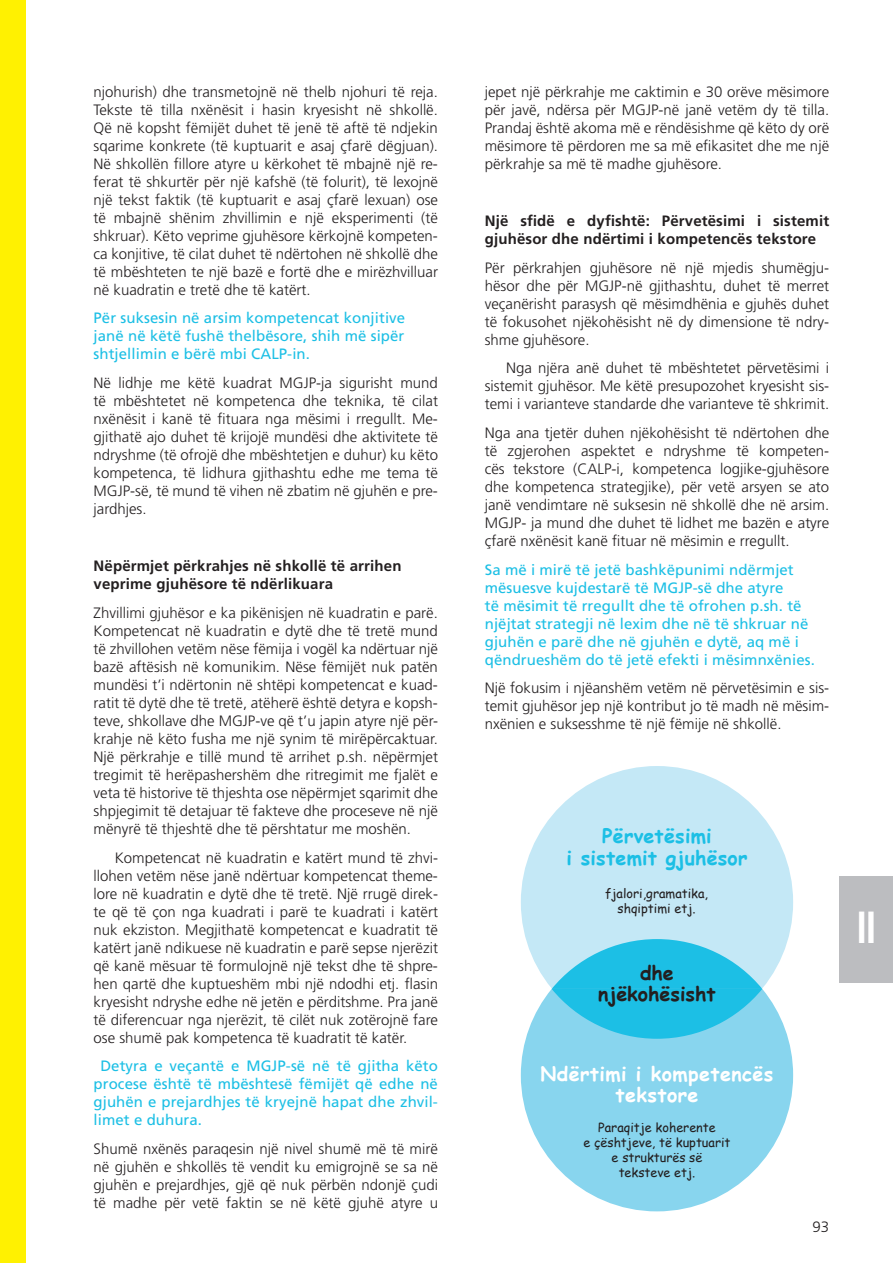
<style>
.page{position:relative;width:893px;height:1263px;background:#fff}
.page>*{position:absolute;margin:0;border:0;box-sizing:border-box;transform-origin:0 0}
.t1{font:700 condensed 45px "Frutiger";color:#fff;scale:.9 1}
.t2{font:700 19.65px/22.5px "Comic Sans MS";letter-spacing:.01em;color:#1cbfe5;text-align:center}
.t3{font:700 19.65px/21px "Comic Sans MS";letter-spacing:.02em;color:#fff;text-align:center}
.t4{font:700 19.65px/21px "Comic Sans MS";color:#231f20;text-align:center}
.t5{font:300 15px/18px "Frutiger";color:#231f20;text-align:justify}
.t6{font:15px/18px "Frutiger LT Pro";letter-spacing:.005em;color:#1cbfe5;text-align:justify}
.t7{font:700 15px/18px "Frutiger";letter-spacing:.01em;color:#231f20}
.t8{font:12.6px/15.1px "Comic Sans MS";color:#231f20;text-align:center}
</style>
<div class="page">
<div style="left:0;top:0;width:26px;height:1263px;background:#fff101"></div>
<div style="left:521px;top:766px;width:272px;height:272px;background:#c4e8f6;border-radius:50%"></div>
<svg style="left:521px;top:989px;width:272px;height:222px;fill:#88d5ee"></svg>
<svg style="left:552px;top:939px;width:210px;height:100px"></svg>
<div style="left:840px;top:876px;width:53px;height:106px;background:#bcbdc0"></div>
<p class="t5" style="left:94px;top:83px;width:346px">njohurish) dhe transmetojnë në thelb njohuri të reja.<br>Tekste të tilla nxënësit i hasin kryesisht në shkollë.<br>Që në kopsht fëmijët duhet të jenë të aftë të ndjekin sqarime konkrete (të kuptuarit e asaj çfarë dëgjuan).<br>Në shkollën fillore atyre u kërkohet të mbajnë një re&shy;ferat të shkurtër për një kafshë (të folurit), të lexojnë një tekst faktik (të kuptuarit e asaj çfarë lexuan) ose të mbajnë shënim zhvillimin e një eksperimenti (të shkruar). Këto veprime gjuhësore kërkojnë kompeten&shy;ca konjitive, të cilat duhet të ndërtohen në shkollë dhe të mbështeten te një bazë e fortë dhe e mirëzhvilluar në kuadratin e tretë dhe të katërt.</p>
<p class="t6" style="left:94px;top:309px;width:313px">Për suksesin në arsim kompetencat konjitive janë në këtë fushë thelbësore, shih më sipër shtjellimin e bërë mbi CALP-in.</p>
<p class="t5" style="left:94px;top:374px;width:346px">Në lidhje me këtë kuadrat MGJP-ja sigurisht mund të mbështetet në kompetenca dhe teknika, të cilat nxënësit i kanë të fituara nga mësimi i rregullt. Me&shy;gjithatë ajo duhet të krijojë mundësi dhe aktivitete të ndryshme (të ofrojë dhe mbështetjen e duhur) ku këto kompetenca, të lidhura gjithashtu edhe me tema të MGJP-së, të mund të vihen në zbatim në gjuhën e pre&shy;jardhjes.</p>
<p class="t7" style="left:94px;top:557px;width:309px">Nëpërmjet përkrahjes në shkollë të arrihen veprime gjuhësore të ndërlikuara</p>
<p class="t5" style="left:94px;top:604px;width:346px">Zhvillimi gjuhësor e ka pikënisjen në kuadratin e parë.<br>Kompetencat në kuadratin e dytë dhe të tretë mund të zhvillohen vetëm nëse fëmija i vogël ka ndërtuar një bazë aftësish në komunikim. Nëse fëmijët nuk patën mundësi t’i ndërtonin në shtëpi kompetencat e kuad&shy;ratit të dytë dhe të tretë, atëherë është detyra e kopsh&shy;teve, shkollave dhe MGJP-ve që t’u japin atyre një për&shy;krahje në këto fusha me një synim të mirëpërcaktuar.<br>Një përkrahje e tillë mund të arrihet p.sh. nëpërmjet tregimit të herëpashershëm dhe ritregimit me fjalët e veta të historive të thjeshta ose nëpërmjet sqarimit dhe shpjegimit të detajuar të fakteve dhe proceseve në një mënyrë të thjeshtë dhe të përshtatur me moshën.</p>
<p class="t5" style="left:94px;top:848px;width:346px;text-indent:21px">Kompetencat në kuadratin e katërt mund të zhvi&shy;llohen vetëm nëse janë ndërtuar kompetencat theme&shy;lore në kuadratin e dytë dhe të tretë. Një rrugë direk&shy;te që të çon nga kuadrati i parë te kuadrati i katërt nuk ekziston. Megjithatë kompetencat e kuadratit të katërt janë ndikuese në kuadratin e parë sepse njerëzit që kanë mësuar të formulojnë një tekst dhe të shpre&shy;hen qartë dhe kuptueshëm mbi një ndodhi etj. flasin kryesisht ndryshe edhe në jetën e përditshme. Pra janë të diferencuar nga njerëzit, të cilët nuk zotërojnë fare ose shumë pak kompetenca të kuadratit të katër.</p>
<p class="t6" style="left:94px;top:1057px;width:346px;text-indent:7px">Detyra e veçantë e MGJP-së në të gjitha këto procese është të mbështesë fëmijët që edhe në gjuhën e prejardhjes të kryejnë hapat dhe zhvil&shy;limet e duhura.</p>
<p class="t5" style="left:94px;top:1140px;width:346px">Shumë nxënës paraqesin një nivel shumë më të mirë në gjuhën e shkollës të vendit ku emigrojnë se sa në gjuhën e prejardhjes, gjë që nuk përbën ndonjë çudi të madhe për vetë faktin se në këtë gjuhë atyre u</p>
<p class="t5" style="left:485px;top:83px;width:346px">jepet një përkrahje me caktimin e 30 orëve mësimore për javë, ndërsa për MGJP-në janë vetëm dy të tilla.<br>Prandaj është akoma më e rëndësishme që këto dy orë mësimore të përdoren me sa më efikasitet dhe me një përkrahje sa më të madhe gjuhësore.</p>
<p class="t7" style="left:485px;top:212px;width:346px">Një sfidë e dyfishtë: Përvetësimi i sistemit gjuhësor dhe ndërtimi i kompetencës tekstore</p>
<p class="t5" style="left:485px;top:259px;width:346px">Për përkrahjen gjuhësore në një mjedis shumëgju&shy;hësor dhe për MGJP-në gjithashtu, duhet të merret veçanërisht parasysh që mësimdhënia e gjuhës duhet të fokusohet njëkohësisht në dy dimensione të ndry&shy;shme gjuhësore.</p>
<p class="t5" style="left:485px;top:359px;width:346px;text-indent:21px">Nga njëra anë duhet të mbështetet përvetësimi i sistemit gjuhësor. Me këtë presupozohet kryesisht sis&shy;temi i varianteve standarde dhe varianteve të shkrimit.</p>
<p class="t5" style="left:485px;top:424px;width:346px">Nga ana tjetër duhen njëkohësisht të ndërtohen dhe të zgjerohen aspektet e ndryshme të kompeten&shy;cës tekstore (CALP-i, kompetenca logjike-gjuhësore dhe kompetenca strategjike), për vetë arsyen se ato janë vendimtare në suksesin në shkollë dhe në arsim.<br>MGJP- ja mund dhe duhet të lidhet me bazën e atyre çfarë nxënësit kanë fituar në mësimin e rregullt.</p>
<p class="t6" style="left:485px;top:560px;width:332px;text-align:left">Sa më i mirë të jetë bashkëpunimi ndërmjet mësuesve kujdestarë të MGJP-së dhe atyre<br>të mësimit të rregullt dhe të ofrohen p.sh. të njëjtat strategji në lexim dhe në të shkruar në gjuhën e parë dhe në gjuhën e dytë, aq më i qëndrueshëm do të jetë efekti i mësimnxënies.</p>
<p class="t5" style="left:485px;top:679px;width:346px">Një fokusim i njëanshëm vetëm në përvetësimin e sis&shy;temit gjuhësor jep një kontribut jo të madh në mësim&shy;nxënien e suksesshme të një fëmije në shkollë.</p>
<h2 class="t2" style="left:566px;top:824px;width:183px">Përvetësimi<br>i sistemit gjuhësor</h2>
<p class="t8" style="left:605px;top:885px;width:104px">fjalori,gramatika, shqiptimi etj.</p>
<h2 class="t4" style="left:598px;top:961px;width:119px">dhe njëkohësisht</h2>
<h2 class="t3" style="left:540px;top:1062px;width:234px">Ndërtimi i kompetencës tekstore</h2>
<p class="t8" style="left:583px;top:1119px;width:149px">Paraqitje koherente<br>e çështjeve, të kuptuarit e strukturës së<br>teksteve etj.</p>
<h1 class="t1" style="left:856px;top:900px;width:24px">II</h1>
<p class="t5" style="left:812px;top:1218px;width:18px">93</p>
</div>
